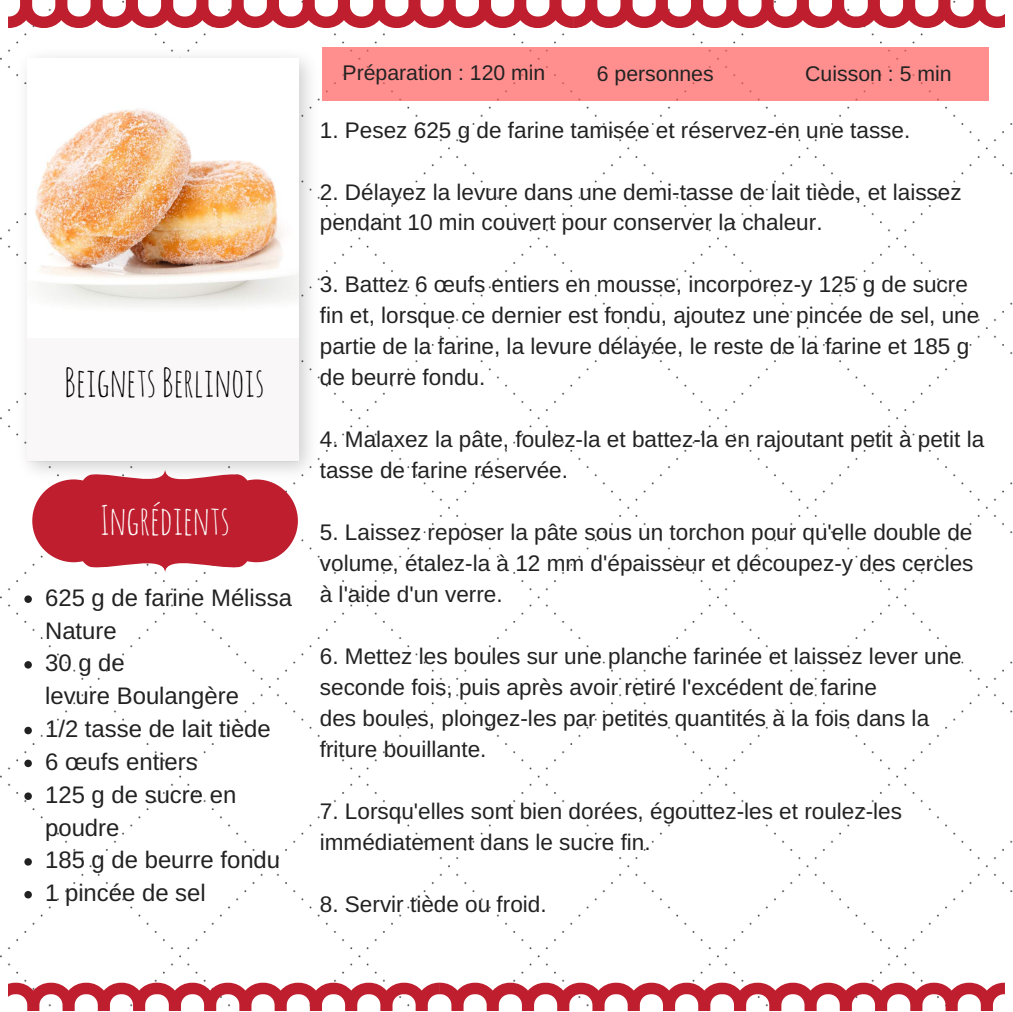
<style>
.page{position:relative;width:1013px;height:1012px;background:#fff}
.page>*{position:absolute;margin:0;border:0;box-sizing:border-box;transform-origin:0 0}
.t1{font:39.75px "Amatic SC";color:#000}
.t2{font:39.75px "Amatic SC";color:#fff}
.t3{font:23.88px/32.8px "Arimo";color:#222}
.t4{font:22.5px/31px "Arimo";color:#222}
.t5{font:21.25px "Arimo";color:#222}
</style>
<div class="page">
<img style="left:0;top:14px;width:1012px;height:997px">
<img style="left:9px;top:39px;width:318px;height:450px">
<div style="left:27px;top:58px;width:272px;height:403px;background:#f9f7f7"></div>
<img style="left:35px;top:110px;width:247px;height:193px">
<svg style="left:8px;top:0;width:996px;height:28px"></svg>
<svg style="left:8px;top:982px;width:996px;height:28px"></svg>
<svg style="left:32px;top:468px;width:266px;height:104px"></svg>
<svg style="left:24px;top:595px;width:8px;height:7px"></svg>
<svg style="left:24px;top:661px;width:8px;height:7px"></svg>
<svg style="left:24px;top:726px;width:8px;height:8px"></svg>
<svg style="left:24px;top:759px;width:8px;height:8px"></svg>
<svg style="left:24px;top:792px;width:8px;height:7px"></svg>
<svg style="left:24px;top:858px;width:8px;height:7px"></svg>
<svg style="left:24px;top:890px;width:8px;height:8px"></svg>
<div style="left:322px;top:48px;width:666px;height:53px;background:#ff8f8f"></div>
<h1 class="t1" style="left:64px;top:356px;width:202px">BeignetsBerlinois</h1>
<h1 class="t2" style="left:100px;top:495px;width:131px">Ingrédients</h1>
<p class="t3" style="left:45px;top:581px;width:248px">625 g de farine Mélissa<br>Nature<br>30 g de<br>levure Boulangère<br>1/2 tasse de lait tiède<br>6 œufs entiers<br>125 g de sucre en poudre<br>185 g de beurre fondu<br>1 pincée de sel</p>
<p class="t5" style="left:342px;top:61px;width:204px">Préparation : 120 min</p>
<p class="t5" style="left:805px;top:62px;width:148px">Cuisson : 5 min</p>
<p class="t4" style="left:320px;top:114px;width:592px">1. Pesez 625 g de farine tamisée et réservez-en une tasse.</p>
<p class="t5" style="left:597px;top:62px;width:118px">6 personnes</p>
<p class="t4" style="left:320px;top:176px;width:643px">2. Délayez la levure dans une demi-tasse de lait tiède, et laissez pendant 10 min couvert pour conserver la chaleur.</p>
<p class="t4" style="left:320px;top:269px;width:661px">3. Battez 6 œufs entiers en mousse, incorporez-y 125 g de sucre fin et, lorsque ce dernier est fondu, ajoutez une pincée de sel, une partie de la farine, la levure délayée, le reste de la farine et 185 g de beurre fondu.</p>
<p class="t4" style="left:320px;top:424px;width:666px">4. Malaxez la pâte, foulez-la et battez-la en rajoutant petit à petit la tasse de farine réservée.</p>
<p class="t4" style="left:320px;top:516px;width:655px;text-align:justify">5. Laissez reposer la pâte sous un torchon pour qu'elle double de volume, étalez-la à 12 mm d'épaisseur et découpez-y des cercles à l'aide d'un verre.</p>
<p class="t4" style="left:320px;top:640px;width:643px">6. Mettez les boules sur une planche farinée et laissez lever une seconde fois, puis après avoir retiré l'excédent de farine<br>des boules, plongez-les par petites quantités à la fois dans la friture bouillante.</p>
<p class="t4" style="left:320px;top:795px;width:584px">7. Lorsqu'elles sont bien dorées, égouttez-les et roulez-les immédiatement dans le sucre fin.</p>
<p class="t4" style="left:320px;top:888px;width:228px">8. Servir tiède ou froid.</p>
</div>
